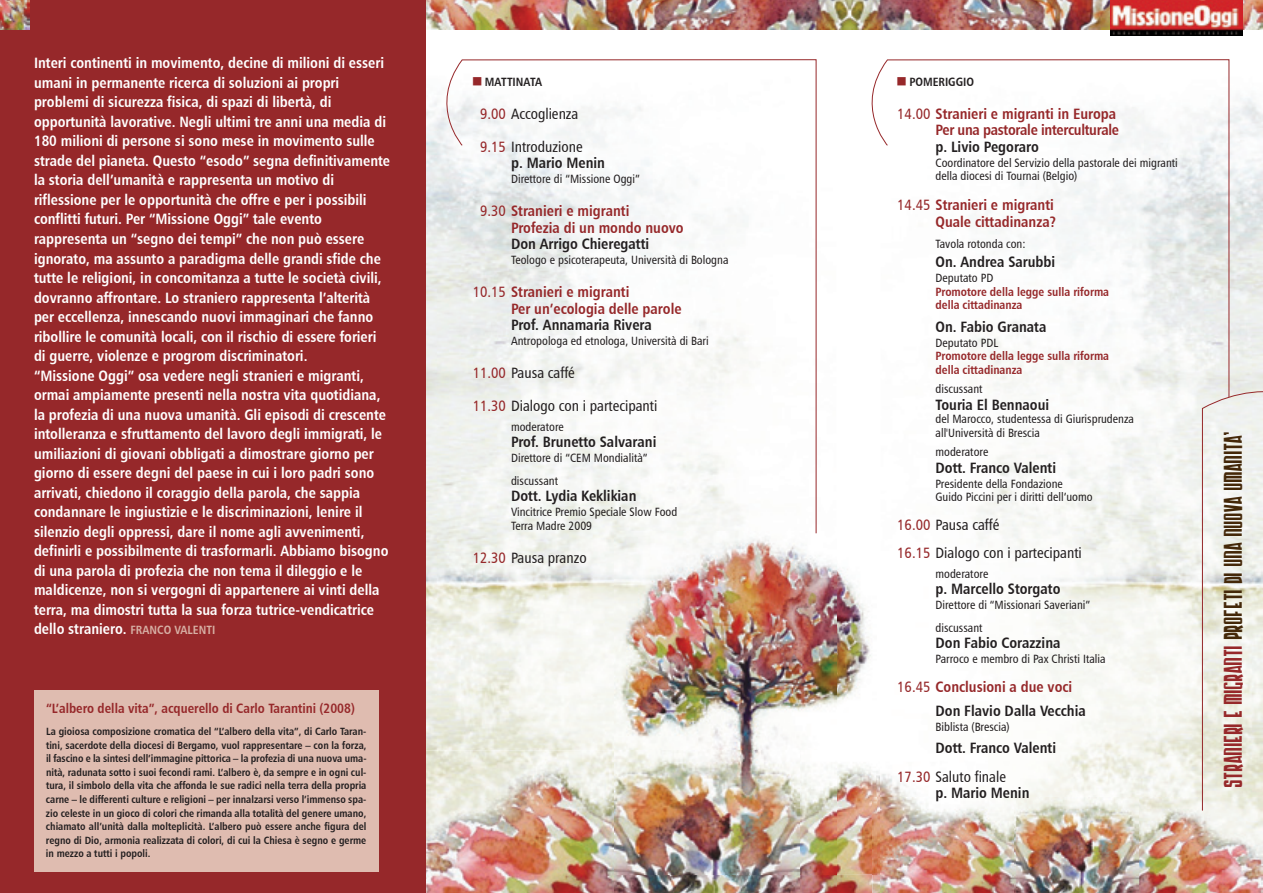
<style>
.page{position:relative;width:1263px;height:893px;background:#fff}
.page>*{position:absolute;margin:0;border:0;box-sizing:border-box;transform-origin:0 0}
.t1{font:22.5px "Armor Piercing";color:#442809}
.t2{font:15px/19.5px "Humanist 777 BT Bold Condensed B";color:#fff}
.t3{font:15px/24px "Humanist 777 BT Bold Condensed B";color:#231f20}
.t4{font:15px/28.5px "Humanist 777 BT Roman Condensed B";color:#231f20}
.t5{font:15px/16.5px "Humanist 777 BT Bold Condensed B";color:#96282a}
.t6{font:15px/16.5px "Humanist 777 BT Bold Condensed B";letter-spacing:-.02em;color:#96282a;text-align:right}
.t7{font:13.5px "Humanist 777 BT Bold Condensed B";color:#96282a}
.t8{font:12px/13.5px "Humanist 777 BT Roman Condensed B";color:#231f20}
.t9{font:12px/13.5px "Humanist 777 BT Bold Condensed B";color:#96282a}
.t10{font:12px "Humanist 777 BT Bold Condensed B";color:#231f20}
.t11{font:10.5px/13.5px "Humanist 777 BT Bold Condensed B";color:#231f20;text-align:justify}
.s1{font-size:12px;color:#d7b0a5}
.s2{color:#96282a}
.s3{font-family:"Humanist 777 BT Roman Condensed B"}
.s4{font-family:"Humanist 777 BT Roman Condensed B";color:#96282a}
</style>
<div class="page">
<img style="left:974px;top:30px;width:289px;height:767px">
<img style="left:850px;top:0;width:413px;height:30px">
<img style="left:1111px;top:0;width:131px;height:1px">
<img style="left:425px;top:30px;width:189px;height:720px">
<img style="left:876px;top:750px;width:140px;height:47px">
<img style="left:615px;top:874px;width:257px;height:19px">
<img style="left:425px;top:750px;width:190px;height:143px">
<img style="left:425px;top:0;width:425px;height:30px">
<img style="left:614px;top:534px;width:262px;height:340px">
<div style="left:0;top:0;width:425px;height:893px;background:#96282a"></div>
<img style="left:0;top:0;width:30px;height:30px">
<svg style="left:428px;top:59px;width:389px;height:475px"></svg>
<svg style="left:871px;top:59px;width:359px;height:339px"></svg>
<img style="left:1111px;top:1px;width:131px;height:34px">
<img style="left:872px;top:797px;width:391px;height:96px">
<img style="left:872px;top:797px;width:4px;height:77px">
<svg style="left:1202px;top:370px;width:61px;height:441px"></svg>
<div style="left:34px;top:690px;width:344px;height:182px;background:#dfbcb0"></div>
<p class="t2" style="left:34px;top:53px;width:358px">interi continenti in movimento, decine di milioni di esseri umani in permanente ricerca di soluzioni ai propri problemi di sicurezza fisica, di spazi di libertà, di opportunità lavorative. negli ultimi tre anni una media di 180 milioni di persone si sono mese in movimento sulle strade del pianeta. Questo “esodo” segna definitivamente la storia dell’umanità e rappresenta un motivo di riflessione per le opportunità che offre e per i possibili conflitti futuri. Per “Missione oggi” tale evento rappresenta un “segno dei tempi” che non può essere ignorato, ma assunto a paradigma delle grandi sfide che tutte le religioni, in concomitanza a tutte le società civili, dovranno affrontare. Lo straniero rappresenta l’alterità per eccellenza, innescando nuovi immaginari che fanno ribollire le comunità locali, con il rischio di essere forieri di guerre, violenze e progrom discriminatori.<br>“Missione oggi” osa vedere negli stranieri e migranti, ormai ampiamente presenti nella nostra vita quotidiana, la profezia di una nuova umanità. Gli episodi di crescente intolleranza e sfruttamento del lavoro degli immigrati, le umiliazioni di giovani obbligati a dimostrare giorno per giorno di essere degni del paese in cui i loro padri sono arrivati, chiedono il coraggio della parola, che sappia condannare le ingiustizie e le discriminazioni, lenire il silenzio degli oppressi, dare il nome agli avvenimenti, definirli e possibilmente di trasformarli. Abbiamo bisogno di una parola di profezia che non tema il dileggio e le maldicenze, non si vergogni di appartenere ai vinti della terra, ma dimostri tutta la sua forza tutrice-vendicatrice dello straniero. <span class="s1">frAnCo VALenti</span></p>
<p class="t7" style="left:46px;top:699px;width:310px">“L’albero della vita”, acquerello di Carlo tarantini (2008)</p>
<p class="t11" style="left:46px;top:724px;width:322px">La gioiosa composizione cromatica del “L’albero della vita”, di Carlo taran&shy;tini, sacerdote della diocesi di Bergamo, vuol rappresentare – con la forza, il fascino e la sintesi dell’immagine pittorica – la profezia di una nuova uma&shy;nità, radunata sotto i suoi fecondi rami. L’albero è, da sempre e in ogni cul&shy;tura, il simbolo della vita che affonda le sue radici nella terra della propria carne – le differenti culture e religioni – per innalzarsi verso l’immenso spa&shy;zio celeste in un gioco di colori che rimanda alla totalità del genere umano, chiamato all’unità dalla molteplicità. L’albero può essere anche figura del regno di Dio, armonia realizzata di colori, di cui la Chiesa è segno e germe in mezzo a tutti i popoli.</p>
<p class="t10" style="left:473px;top:74px;width:71px"><span class="s2">■</span> MAttinAtA</p>
<p class="t4" style="left:480px;top:99px;width:100px"><span class="s2">9.00</span> accoglienza</p>
<p class="t4" style="left:480px;top:132px;width:104px"><span class="s2">9.15</span> introduzione</p>
<p class="t3" style="left:511px;top:151px;width:95px">p. Mario Menin</p>
<p class="t8" style="left:511px;top:172px;width:130px">direttore di “Missione oggi”</p>
<p class="t5" style="left:511px;top:202px;width:174px;text-indent:-31px"><span class="s3">9.30</span> Stranieri e migranti<br>Profezia di un mondo nuovo</p>
<p class="t3" style="left:511px;top:232px;width:140px">Don Arrigo Chieregatti</p>
<p class="t8" style="left:511px;top:253px;width:219px">teologo e psicoterapeuta, università di Bologna</p>
<p class="t5" style="left:511px;top:283px;width:172px;text-indent:-38px"><span class="s3">10.15</span> Stranieri e migranti<br>Per un’ecologia delle parole</p>
<p class="t3" style="left:511px;top:313px;width:142px">Prof. Annamaria rivera</p>
<p class="t8" style="left:511px;top:334px;width:199px">antropologa ed etnologa, università di Bari</p>
<p class="t4" style="left:473px;top:358px;width:104px"><span class="s2">11.00</span> Pausa caffé</p>
<p class="t4" style="left:473px;top:391px;width:186px"><span class="s2">11.30</span> dialogo con i partecipanti</p>
<p class="t8" style="left:511px;top:420px;width:54px">moderatore</p>
<p class="t3" style="left:511px;top:430px;width:147px">Prof. Brunetto Salvarani</p>
<p class="t8" style="left:511px;top:447px;width:138px;line-height:22.5px">direttore di “ceM Mondialità” discussant</p>
<p class="t3" style="left:511px;top:484px;width:127px">Dott. Lydia Keklikian</p>
<p class="t8" style="left:511px;top:505px;width:168px">Vincitrice Premio speciale slow Food terra Madre 2009</p>
<p class="t4" style="left:473px;top:543px;width:115px"><span class="s2">12.30</span> Pausa pranzo</p>
<p class="t10" style="left:897px;top:74px;width:78px"><span class="s2">■</span> PoMeriGGio</p>
<p class="t6" style="left:897px;top:105px;width:223px"><span class="s3">14.00</span> Stranieri e migranti in europa<br>Per una pastorale interculturale</p>
<p class="t3" style="left:935px;top:134px;width:105px">p. Livio Pegoraro</p>
<p class="t8" style="left:935px;top:156px;width:244px">coordinatore del servizio della pastorale dei migranti della diocesi di tournai (Belgio)</p>
<p class="t5" style="left:897px;top:196px;width:160px;text-align:right"><span class="s3">14.45</span> Stranieri e migranti<br>Quale cittadinanza?</p>
<p class="t8" style="left:935px;top:237px;width:91px">tavola rotonda con:</p>
<p class="t3" style="left:935px;top:250px;width:121px">on. Andrea Sarubbi</p>
<p class="t8" style="left:935px;top:271px;width:59px">deputato Pd</p>
<p class="t9" style="left:935px;top:284px;width:175px">Promotore della legge sulla riforma della cittadinanza</p>
<p class="t3" style="left:935px;top:314px;width:112px">on. fabio Granata</p>
<p class="t8" style="left:935px;top:336px;width:64px">deputato Pdl</p>
<p class="t9" style="left:935px;top:349px;width:175px">Promotore della legge sulla riforma della cittadinanza</p>
<p class="t8" style="left:935px;top:382px;width:49px">discussant</p>
<p class="t3" style="left:935px;top:392px;width:115px">touria el Bennaoui</p>
<p class="t8" style="left:935px;top:412px;width:200px">del Marocco, studentessa di giurisprudenza all'università di Brescia</p>
<p class="t8" style="left:935px;top:445px;width:54px">moderatore</p>
<p class="t3" style="left:935px;top:455px;width:122px">Dott. franco Valenti</p>
<p class="t8" style="left:935px;top:477px;width:159px">Presidente della Fondazione guido Piccini per i diritti dell’uomo</p>
<p class="t4" style="left:897px;top:510px;width:186px"><span class="s2">16.00</span> Pausa caffé<br><span class="s2">16.15</span> dialogo con i partecipanti</p>
<p class="t8" style="left:935px;top:567px;width:54px">moderatore</p>
<p class="t3" style="left:935px;top:577px;width:126px">p. Marcello Storgato</p>
<p class="t8" style="left:935px;top:594px;width:156px;line-height:22.5px">direttore di “Missionari saveriani” discussant</p>
<p class="t3" style="left:935px;top:631px;width:126px">Don fabio Corazzina</p>
<p class="t8" style="left:935px;top:652px;width:172px">Parroco e membro di Pax christi italia</p>
<p class="t3" style="left:935px;top:674px;width:152px;text-indent:-38px"><span class="s4">16.45</span> <span class="s2">Conclusioni a due voci<br></span>Don flavio Dalla Vecchia</p>
<p class="t8" style="left:935px;top:720px;width:76px">Biblista (Brescia)</p>
<p class="t3" style="left:935px;top:736px;width:122px">Dott. franco Valenti</p>
<p class="t4" style="left:897px;top:762px;width:110px"><span class="s2">17.30</span> saluto finale</p>
<p class="t3" style="left:935px;top:781px;width:95px">p. Mario Menin</p>
<h1 class="t1" style="left:1226px;top:787px;width:358px;rotate:-90deg"><span class="s2">stranieri e migranti</span> profeti di una nuova umanita’</h1>
</div>
